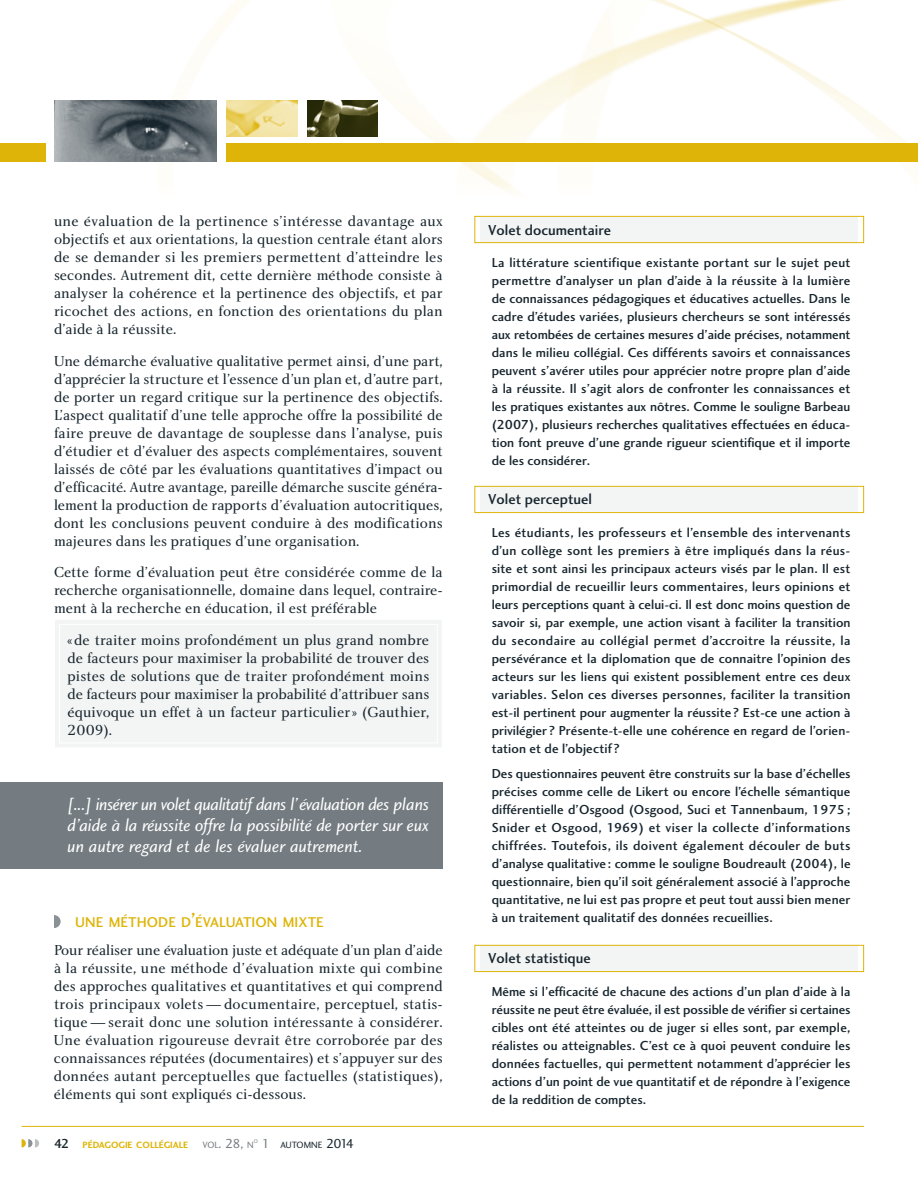
<style>
.page{position:relative;width:918px;height:1188px;background:#fff}
.page>*{position:absolute;margin:0;border:0;box-sizing:border-box;transform-origin:0 0}
.t1{font:18px/21px "Charlotte Sans Book Italic Plain";letter-spacing:-.005em;color:#fff;text-align:justify}
.t2{font:15px/18px "Charlotte Book Plain";color:#17252d;text-align:justify}
.t3{font:15px "Charlotte Sans Medium Plain";color:#17252d}
.t4{font:14.7px "Charlotte Sans Medium Plain";letter-spacing:.005em;color:#deb408}
.t5{font:13.5px/18px "Charlotte Sans Medium Plain";color:#17252d;text-align:justify}
.t6{font:9.45px "Charlotte Sans Bold Plain";color:#deb408}
.t7{font:9.45px "Charlotte Sans Book Plain";color:#17252d}
.t8{font:9.45px "Charlotte Sans Book Plain";color:#747c81}
.t9{font:5.55px "Charlotte Sans Book Plain";color:#747c81}
.s1{font-size:21px}
.s2{font-family:"Charlotte Sans Medium Plain";font-size:13.5px;color:#17252d}
.s3{font-size:13.5px}
.s4{font-size:13.5px;color:#747c81}
</style>
<div class="page">
<img style="left:0;top:0;width:918px;height:192px">
<img style="left:55px;top:101px;width:162px;height:61px">
<img style="left:307px;top:101px;width:71px;height:36px">
<img style="left:227px;top:101px;width:70px;height:36px">
<hr style="left:22px;top:1126px;width:842px;height:1px;background:#deb408">
<div style="left:227px;top:144px;width:691px;height:18px;background:#deb408"></div>
<div style="left:0;top:144px;width:46px;height:18px;background:#deb408"></div>
<svg style="left:22px;top:1139px;width:17px;height:9px"></svg>
<svg style="left:54px;top:915px;width:7px;height:13px"></svg>
<div style="left:480px;top:217px;width:378px;height:25px;background:#f3f4f4"></div>
<div style="left:474px;top:216px;width:390px;height:27px;border:1px solid #deb408"></div>
<div style="left:480px;top:487px;width:378px;height:25px;background:#f3f4f4"></div>
<div style="left:474px;top:486px;width:390px;height:27px;border:1px solid #deb408"></div>
<div style="left:480px;top:946px;width:378px;height:25px;background:#f3f4f4"></div>
<div style="left:474px;top:945px;width:390px;height:27px;border:1px solid #deb408"></div>
<div style="left:55px;top:620px;width:386px;height:127px;background:#f3f4f4"></div>
<div style="left:59px;top:624px;width:379px;height:119px;border:1px solid #fff"></div>
<div style="left:0;top:782px;width:443px;height:86px;background:#747c81"></div>
<p class="t2" style="left:54px;top:213px;width:390px">une évaluation de la pertinence s’intéresse davantage aux objectifs et aux orientations, la question centrale étant alors de se demander si les premiers permettent d’atteindre les secondes. Autrement dit, cette dernière méthode consiste à analyser la cohérence et la pertinence des objectifs, et par ricochet des actions, en fonction des orientations du plan d’aide à la réussite.</p>
<p class="t2" style="left:54px;top:353px;width:390px">Une démarche évaluative qualitative permet ainsi, d’une part, d’apprécier la structure et l’essence d’un plan et, d’autre part, de porter un regard critique sur la pertinence des objectifs.<br>L’aspect qualitatif d’une telle approche offre la possibilité de faire preuve de davantage de souplesse dans l’analyse, puis d’étudier et d’évaluer des aspects complémentaires, souvent laissés de côté par les évaluations quantitatives d’impact ou d’efficacité. Autre avantage, pareille démarche suscite généra&shy;lement la production de rapports d’évaluation autocritiques, dont les conclusions peuvent conduire à des modifications majeures dans les pratiques d’une organisation.</p>
<p class="t2" style="left:54px;top:564px;width:390px">Cette forme d’évaluation peut être considérée comme de la recherche organisationnelle, domaine dans lequel, contraire&shy;ment à la recherche en éducation, il est préférable</p>
<p class="t2" style="left:68px;top:632px;width:363px">« de traiter moins profondément un plus grand nombre de facteurs pour maximiser la probabilité de trouver des pistes de solutions que de traiter profondément moins de facteurs pour maximiser la probabilité d’attribuer sans équivoque un effet à un facteur particulier » (Gauthier, 2009).</p>
<h1 class="t1" style="left:68px;top:795px;width:363px">[...] insérer un volet qualitatif dans l’évaluation des plans d’aide à la réussite offre la possibilité de porter sur eux un autre regard et de les évaluer autrement.</h1>
<p class="t4" style="left:75px;top:917px;width:250px">UNE MÉTHODE D<span class="s1">’</span>ÉVALUATION MIXTE</p>
<p class="t2" style="left:54px;top:943px;width:390px">Pour réaliser une évaluation juste et adéquate d’un plan d’aide à la réussite, une méthode d’évaluation mixte qui combine des approches qualitatives et quantitatives et qui comprend trois principaux volets — documentaire, perceptuel, statis&shy;tique — serait donc une solution intéressante à considérer.<br>Une évaluation rigoureuse devrait être corroborée par des connaissances réputées (documentaires) et s’appuyer sur des données autant perceptuelles que factuelles (statistiques), éléments qui sont expliqués ci-dessous.</p>
<p class="t6" style="left:54px;top:1141px;width:136px"><span class="s2">42</span> PÉDAGOGIE COLLÉGIALE</p>
<p class="t8" style="left:202px;top:1141px;width:53px">VOL<span class="s3">. 28,</span> N</p>
<p class="t9" style="left:254px;top:1139px;width:6px">O</p>
<p class="t7" style="left:262px;top:1141px;width:94px"><span class="s4">1</span> AUTOMNE <span class="s3">2014</span></p>
<p class="t3" style="left:488px;top:224px;width:124px">Volet documentaire</p>
<p class="t5" style="left:492px;top:255px;width:360px">La littérature scientifique existante portant sur le sujet peut permettre d’analyser un plan d’aide à la réussite à la lumière de connaissances pédagogiques et éducatives actuelles. Dans le cadre d’études variées, plusieurs chercheurs se sont intéressés aux retombées de certaines mesures d’aide précises, notamment dans le milieu collégial. Ces différents savoirs et connaissances peuvent s’avérer utiles pour apprécier notre propre plan d’aide à la réussite. Il s’agit alors de confronter les connaissances et les pratiques existantes aux nôtres. Comme le souligne Barbeau (2007), plusieurs recherches qualitatives effectuées en éduca&shy;tion font preuve d’une grande rigueur scientifique et il importe de les considérer.</p>
<p class="t3" style="left:488px;top:494px;width:105px">Volet perceptuel</p>
<p class="t5" style="left:492px;top:525px;width:360px">Les étudiants, les professeurs et l’ensemble des intervenants d’un collège sont les premiers à être impliqués dans la réus&shy;site et sont ainsi les principaux acteurs visés par le plan. Il est primordial de recueillir leurs commentaires, leurs opinions et leurs perceptions quant à celui-ci. Il est donc moins question de savoir si, par exemple, une action visant à faciliter la transition du secondaire au collégial permet d’accroitre la réussite, la persévérance et la diplomation que de connaitre l’opinion des acteurs sur les liens qui existent possiblement entre ces deux variables. Selon ces diverses personnes, faciliter la transition est-il pertinent pour augmenter la réussite ? Est-ce une action à privilégier ? Présente-t-elle une cohérence en regard de l’orien&shy;tation et de l’objectif ?</p>
<p class="t5" style="left:492px;top:766px;width:360px">Des questionnaires peuvent être construits sur la base d’échelles précises comme celle de Likert ou encore l’échelle sémantique différentielle d’Osgood (Osgood, Suci et Tannenbaum, 1975 ; Snider et Osgood, 1969) et viser la collecte d’informations chiffrées. Toutefois, ils doivent également découler de buts d’analyse qualitative : comme le souligne Boudreault (2004), le questionnaire, bien qu’il soit généralement associé à l’approche quantitative, ne lui est pas propre et peut tout aussi bien mener à un traitement qualitatif des données recueillies.</p>
<p class="t3" style="left:488px;top:953px;width:104px">Volet statistique</p>
<p class="t5" style="left:492px;top:984px;width:360px">Même si l’efficacité de chacune des actions d’un plan d’aide à la réussite ne peut être évaluée, il est possible de vérifier si certaines cibles ont été atteintes ou de juger si elles sont, par exemple, réalistes ou atteignables. C’est ce à quoi peuvent conduire les données factuelles, qui permettent notamment d’apprécier les actions d’un point de vue quantitatif et de répondre à l’exigence de la reddition de comptes.</p>
</div>
